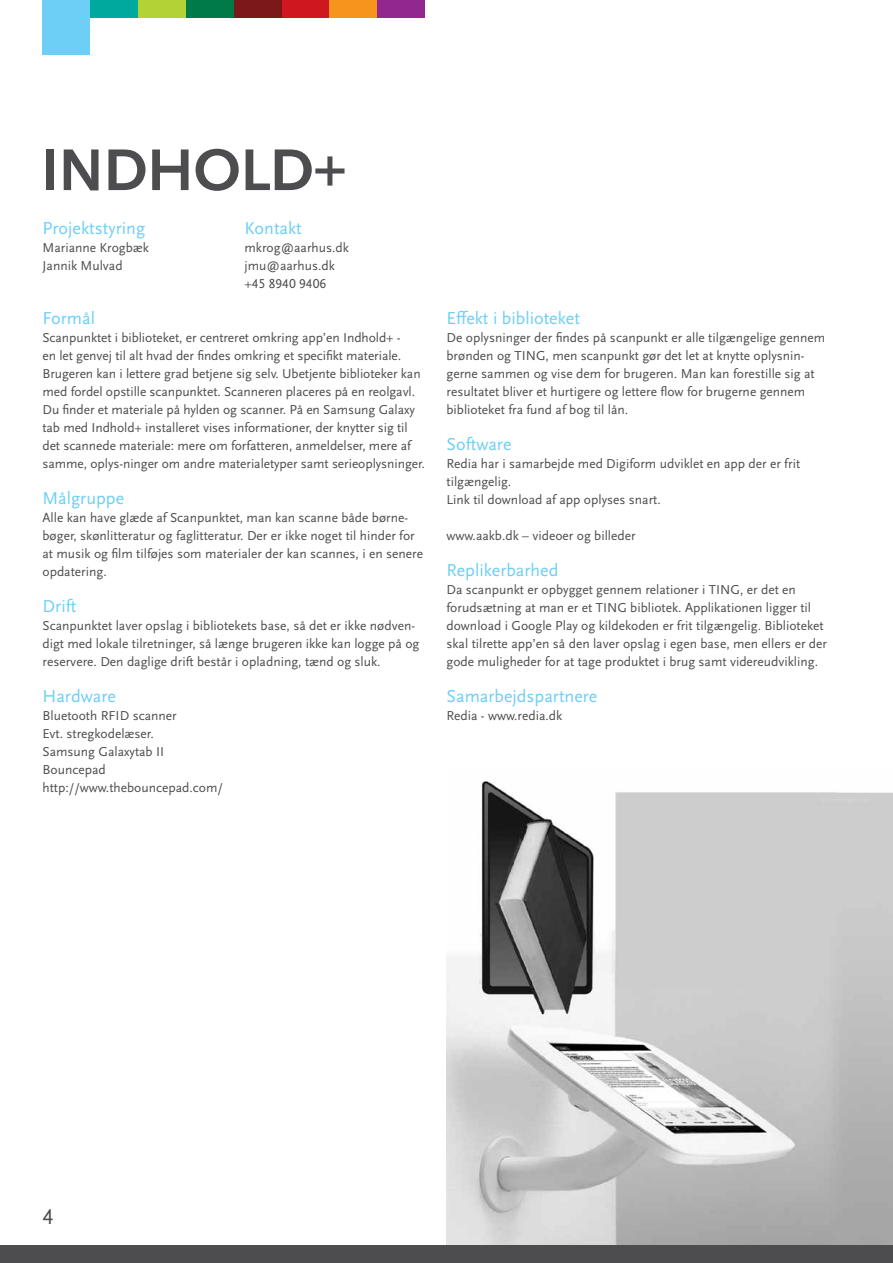
<style>
.page{position:relative;width:893px;height:1263px;background:#fff}
.page>*{position:absolute;margin:0;border:0;box-sizing:border-box;transform-origin:0 0}
.t1{font:700 61.5px "Scala Sans OT";letter-spacing:-.01em;color:#4d4d4f}
.t2{font:22.5px "Scala Sans OT";color:#4d4d4f}
.t3{font:18px "Scala Sans OT";color:#6dcff6}
.t4{font:13.5px/18px "Scala Sans OT";color:#4d4d4f}
</style>
<div class="page">
<div style="left:43px;top:0;width:47px;height:54px;background:#6dcff6"></div>
<div style="left:138px;top:0;width:48px;height:17px;background:#b3d235"></div>
<div style="left:90px;top:0;width:48px;height:17px;background:#00a99d"></div>
<div style="left:234px;top:0;width:48px;height:17px;background:#7b181a"></div>
<div style="left:282px;top:0;width:48px;height:17px;background:#ce171e"></div>
<div style="left:330px;top:0;width:47px;height:17px;background:#f7941e"></div>
<div style="left:377px;top:0;width:48px;height:17px;background:#92278f"></div>
<div style="left:186px;top:0;width:48px;height:17px;background:#007a48"></div>
<img style="left:446px;top:781px;width:447px;height:464px">
<div style="left:0;top:1245px;width:893px;height:18px;background:#4d4d4f"></div>
<h1 class="t1" style="left:41px;top:135px;width:308px">i ndhold+</h1>
<h3 class="t3" style="left:43px;top:218px;width:104px">Projektstyring</h3>
<p class="t4" style="left:43px;top:239px;width:108px">M arianne Krogbæk<br>Jannik M ulvad</p>
<h3 class="t3" style="left:244px;top:218px;width:59px">Kontakt</h3>
<p class="t4" style="left:244px;top:239px;width:106px">mkrog@aarhus.dk jmu@aarhus.dk +45 8940 9406</p>
<h3 class="t3" style="left:43px;top:308px;width:54px">Formål</h3>
<p class="t4" style="left:43px;top:329px;width:382px">Scanpunktet i biblioteket, er centreret omkring app’en I ndhold+ -<br>en let genvej til alt hvad der findes omkring et specifikt materiale.<br>B rugeren kan i lettere grad betjene sig selv. Ubetjente biblioteker kan med fordel opstille scanpunktet. Scanneren placeres på en reolgavl.<br>Du finder et materiale på hylden og scanner. På en Samsung Galaxy tab med I ndhold+ installeret vises informationer, der knytter sig til det scannede materiale: mere om forfatteren, anmeldelser, mere af samme, oplys-ninger om andre materialetyper samt serieoplysninger.</p>
<h3 class="t3" style="left:43px;top:488px;width:83px">M ålgruppe</h3>
<p class="t4" style="left:43px;top:509px;width:382px">Alle kan have glæde af Scanpunktet, man kan scanne både børne&shy;bøger, skønlitteratur og faglitteratur. Der er ikke noget til hinder for at musik og film tilføjes som materialer der kan scannes, i en senere opdatering.</p>
<h3 class="t3" style="left:43px;top:596px;width:35px">D rift</h3>
<p class="t4" style="left:43px;top:617px;width:378px">Scanpunktet laver opslag i bibliotekets base, så det er ikke nødven&shy;digt med lokale tilretninger, så længe brugeren ikke kan logge på og reservere. Den daglige drift består i opladning, tænd og sluk.</p>
<h3 class="t3" style="left:43px;top:686px;width:75px">H ardware</h3>
<p class="t4" style="left:43px;top:707px;width:182px">Bluetooth RFID scanner<br>Evt. stregkodelæser.<br>Samsung Galaxytab II<br>Bouncepad http://www.thebouncepad.com/</p>
<h3 class="t3" style="left:446px;top:308px;width:135px">Effekt i biblioteket</h3>
<p class="t4" style="left:446px;top:329px;width:380px">De oplysninger der findes på scanpunkt er alle tilgængelige gennem brønden og TIN G, men scanpunkt gør det let at knytte oplysnin&shy;gerne sammen og vise dem for brugeren. M an kan forestille sig at resultatet bliver et hurtigere og lettere flow for brugerne gennem biblioteket fra fund af bog til lån.</p>
<h3 class="t3" style="left:446px;top:434px;width:66px">Software</h3>
<p class="t4" style="left:446px;top:455px;width:355px">Redia har i samarbejde med Digiform udviklet en app der er frit tilgængelig.<br>Link til download af app oplyses snart.</p>
<p class="t4" style="left:446px;top:527px;width:191px">www.aakb.dk – videoer og billeder</p>
<h3 class="t3" style="left:446px;top:560px;width:113px">Replikerbarhed</h3>
<p class="t4" style="left:446px;top:581px;width:382px">Da scanpunkt er opbygget gennem relationer i TIN G, er det en forudsætning at man er et TIN G bibliotek. Applikationen ligger til download i Google Play og kildekoden er frit tilgængelig. Biblioteket skal tilrette app’en så den laver opslag i egen base, men ellers er der gode muligheder for at tage produktet i brug samt videreudvikling.</p>
<h3 class="t3" style="left:446px;top:686px;width:152px">Samarbejdspartnere</h3>
<p class="t4" style="left:446px;top:707px;width:117px">Redia - www.redia.dk</p>
<h2 class="t2" style="left:43px;top:1204px;width:13px">4</h2>
</div>
